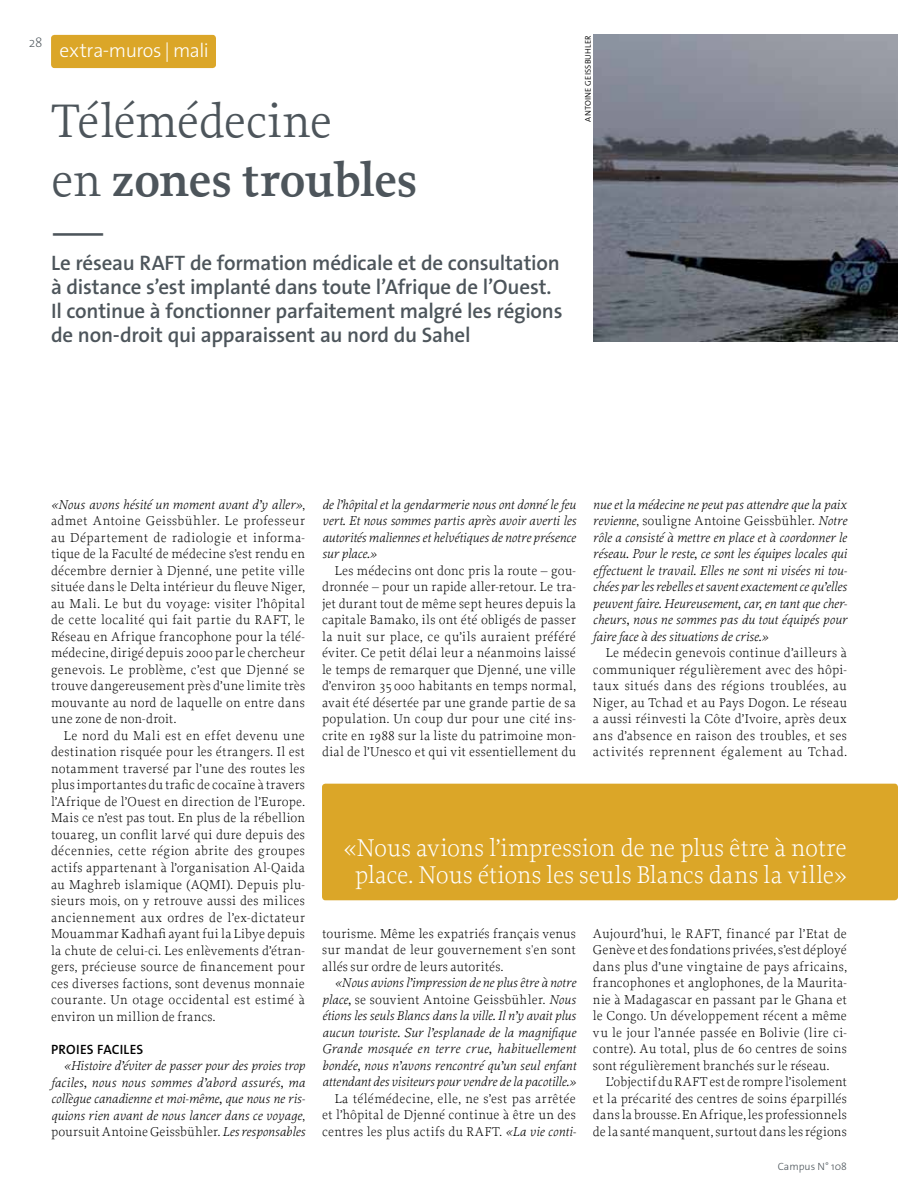
<style>
.page{position:relative;width:898px;height:1204px;background:#fff}
.page>*{position:absolute;margin:0;border:0;box-sizing:border-box;transform-origin:0 0}
.t1{font:49.5px/59.4px "Proforma";letter-spacing:-.01em;color:#4d555b}
.t2{font:italic 500 49.5px "Proforma";color:#4d555b}
.t3{font:300 25.5px/27px "Proforma";letter-spacing:-.005em;color:#fff;text-align:center}
.t4{font:600 21px/24px "The Sans Os F";letter-spacing:-.01em;color:#4d555b}
.t5{font:300 19.5px "The Sans Os F";letter-spacing:-.03em;color:#fff}
.t6{font:300 13.5px/16.5px "Proforma";letter-spacing:.015em;color:#000;text-align:justify}
.t7{font:italic 300 13.5px/16.5px "Proforma";letter-spacing:.005em;color:#000;text-align:justify}
.t8{font:600 13.5px "The Sans Os F";color:#000}
.t9{font:200 13.5px "The Sans Os F";color:#4d555b}
.t10{font:300 10.5px "The Sans Os F";color:#4d555b}
.t11{font:300 8.25px "The Sans Os F";color:#000}
.s1{font-weight:600}
.s2{font-style:italic}
.s3{font-style:normal}
</style>
<div class="page">
<div style="left:51px;top:35px;width:165px;height:33px;background:#dba628;border-radius:3px"></div>
<div style="left:322px;top:783px;width:575px;height:117px;background:#dba628;border-radius:3px"></div>
<img style="left:593px;top:35px;width:304px;height:306px">
<p class="t9" style="left:29px;top:34px;width:15px">28</p>
<h3 class="t5" style="left:60px;top:38px;width:151px">extra-muros | mali</h3>
<h1 class="t1" style="left:51px;top:90px;width:368px">Télémédecine<br>en <span class="s1">zones troubles</span></h1>
<h1 class="t2" style="left:51px;top:198px;width:51px">—</h1>
<h3 class="t4" style="left:51px;top:250px;width:512px">Le réseau RAFT de formation médicale et de consultation à distance s’est implanté dans toute l’Afrique de l’Ouest.<br>Il continue à fonctionner parfaitement malgré les régions de non-droit qui apparaissent au nord du Sahel</h3>
<p class="t11" style="left:582px;top:122px;width:88px;rotate:-90deg">Antoine Geissbuhler</p>
<p class="t6" style="left:51px;top:496px;width:255px"><span class="s2">«Nous avons hésité un moment avant d’y aller»</span>, admet Antoine Geissbühler. Le professeur au Département de radiologie et informa&shy;tique de la Faculté de médecine s’est rendu en décembre dernier à Djenné, une petite ville située dans le Delta intérieur du fleuve Niger, au Mali. Le but du voyage: visiter l’hôpital de cette localité qui fait partie du RAFT, le Réseau en Afrique francophone pour la télé&shy;médecine, dirigé depuis 2000 par le chercheur genevois. Le problème, c’est que Djenné se trouve dangereusement près d’une limite très mouvante au nord de laquelle on entre dans une zone de non-droit.</p>
<p class="t6" style="left:51px;top:727px;width:255px;text-indent:13px">Le nord du Mali est en effet devenu une destination risquée pour les étrangers. Il est notamment traversé par l’une des routes les plus importantes du trafic de cocaïne à travers l’Afrique de l’Ouest en direction de l’Europe.<br>Mais ce n’est pas tout. En plus de la rébellion touareg, un conflit larvé qui dure depuis des décennies, cette région abrite des groupes actifs appartenant à l’organisation Al-Qaida au Maghreb islamique (AQMI). Depuis plu&shy;sieurs mois, on y retrouve aussi des milices anciennement aux ordres de l’ex-dictateur Mouammar Kadhafi ayant fui la Libye depuis la chute de celui-ci. Les enlèvements d’étran&shy;gers, précieuse source de financement pour ces diverses factions, sont devenus monnaie courante. Un otage occidental est estimé à environ un million de francs.</p>
<p class="t8" style="left:51px;top:1040px;width:16px">Proies</p>
<p class="t8" style="left:97px;top:1040px;width:14px">faciles</p>
<p class="t7" style="left:51px;top:1056px;width:255px;text-indent:13px">«Histoire d’éviter de passer pour des proies trop faciles, nous nous sommes d’abord assurés, ma collègue canadienne et moi-même, que nous ne ris&shy;quions rien avant de nous lancer dans ce voyage<span class="s3">, poursuit Antoine Geissbühler.</span> Les responsables</p>
<p class="t7" style="left:322px;top:495px;width:255px">de l’hôpital et la gendarmerie nous ont donné le feu vert. Et nous sommes partis après avoir averti les autorités maliennes et helvétiques de notre présence sur place.»</p>
<p class="t6" style="left:322px;top:562px;width:255px;text-indent:13px">Les médecins ont donc pris la route – gou&shy;dronnée – pour un rapide aller-retour. Le tra&shy;jet durant tout de même sept heures depuis la capitale Bamako, ils ont été obligés de passer la nuit sur place, ce qu’ils auraient préféré éviter. Ce petit délai leur a néanmoins laissé le temps de remarquer que Djenné, une ville d’environ 35 000 habitants en temps normal, avait été désertée par une grande partie de sa population. Un coup dur pour une cité ins&shy;crite en 1988 sur la liste du patrimoine mon&shy;dial de l’Unesco et qui vit essentiellement du</p>
<p class="t7" style="left:592px;top:495px;width:255px">nue et la médecine ne peut pas attendre que la paix revienne<span class="s3">, souligne Antoine Geissbühler.</span> Notre rôle a consisté à mettre en place et à coordonner le réseau. Pour le reste, ce sont les équipes locales qui effectuent le travail. Elles ne sont ni visées ni tou&shy;chées par les rebelles et savent exactement ce qu’elles peuvent faire. Heureusement, car, en tant que cher&shy;cheurs, nous ne sommes pas du tout équipés pour faire face à des situations de crise.»</p>
<p class="t6" style="left:592px;top:644px;width:255px;text-indent:13px">Le médecin genevois continue d’ailleurs à communiquer régulièrement avec des hôpi&shy;taux situés dans des régions troublées, au Niger, au Tchad et au Pays Dogon. Le réseau a aussi réinvesti la Côte d’Ivoire, après deux ans d’absence en raison des troubles, et ses activités reprennent également au Tchad.</p>
<h2 class="t3" style="left:343px;top:834px;width:504px">«Nous avions l’impression de ne plus être à notre place. Nous étions les seuls Blancs dans la ville»</h2>
<p class="t6" style="left:322px;top:925px;width:255px">tourisme. Même les expatriés français venus sur mandat de leur gouvernement s'en sont allés sur ordre de leurs autorités.</p>
<p class="t7" style="left:322px;top:974px;width:255px;text-indent:13px">«Nous avions l’impression de ne plus être à notre place, <span class="s3">se souvient Antoine Geissbühler.</span> Nous étions les seuls Blancs dans la ville. Il n’y avait plus aucun touriste. Sur l’esplanade de la magnifique Grande mosquée en terre crue, habituellement bondée, nous n’avons rencontré qu’un seul enfant attendant des visiteurs pour vendre de la pacotille.»</p>
<p class="t6" style="left:322px;top:1090px;width:255px;text-indent:13px">La télémédecine, elle, ne s’est pas arrêtée et l’hôpital de Djenné continue à être un des centres les plus actifs du RAFT. <span class="s2">«La vie conti-</span></p>
<p class="t6" style="left:592px;top:924px;width:255px">Aujourd’hui, le RAFT, financé par l’Etat de Genève et des fondations privées, s’est déployé dans plus d’une vingtaine de pays africains, francophones et anglophones, de la Maurita&shy;nie à Madagascar en passant par le Ghana et le Congo. Un développement récent a même vu le jour l’année passée en Bolivie (lire ci&shy;contre). Au total, plus de 60 centres de soins sont régulièrement branchés sur le réseau.</p>
<p class="t6" style="left:592px;top:1073px;width:255px;text-indent:13px">L’objectif du RAFT est de rompre l’isolement et la précarité des centres de soins éparpillés dans la brousse. En Afrique, les professionnels de la santé manquent, surtout dans les régions</p>
<p class="t10" style="left:777px;top:1159px;width:71px">Campus N° 108</p>
</div>
